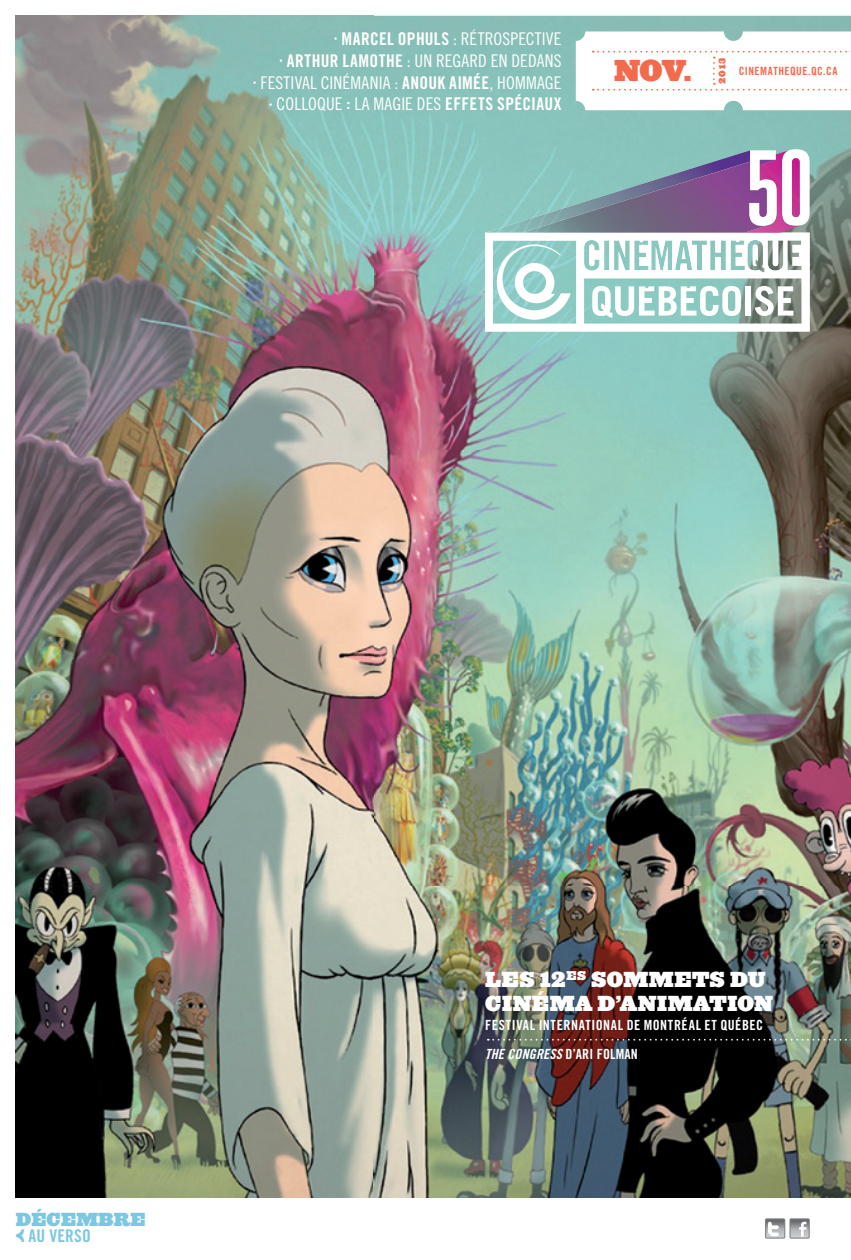
<style>
.page{position:relative;width:851px;height:1260px;background:#fff}
.page>*{position:absolute;margin:0;border:0;box-sizing:border-box;transform-origin:0 0}
.t1{font:28px "Ziggurat HTF Black";color:#f26b4d}
.t2{font:20.12px/24.2px "Ziggurat HTF Black";letter-spacing:.01em;color:#fff}
.t3{font:17.5px/21.7px "Trade Gothic Cond Eighteen";letter-spacing:.01em;color:#fff;text-align:right}
.t4{font:17.5px/15.8px "Ziggurat HTF Black";letter-spacing:.01em;color:#7dc7e0}
.t5{font:14px/29.4px "Trade Gothic Bold Cond Twenty";letter-spacing:.04em;color:#fff}
.t6{font:11.38px "Trade Gothic Bold Cond Twenty";letter-spacing:.04em;color:#f26b4d}
.t7{font:8.75px "Ziggurat HTF Black";color:#f26b4d;scale:.94 1}
.s1{font-family:"Trade Gothic Bold Cond Twenty"}
.s2{font-size:23.97px}
.s3{font-family:"Trade Gothic Bold Cond Twenty Obl"}
</style>
<div class="page">
<img style="left:16px;top:16px;width:834px;height:1181px">
<svg style="left:575px;top:32px;width:276px;height:78px"></svg>
<div style="left:765px;top:1219px;width:20px;height:19px;border:1px solid #7a7c7f"></div>
<div style="left:789px;top:1219px;width:20px;height:19px;border:1px solid #7a7c7f"></div>
<svg style="left:790px;top:1219px;width:19px;height:19px"></svg>
<svg style="left:765px;top:1219px;width:19px;height:19px"></svg>
<svg style="left:485px;top:149px;width:324px;height:182px"></svg>
<svg style="left:488px;top:1039px;width:363px;height:2px"></svg>
<p class="t3" style="left:253px;top:28px;width:310px"><span class="s1">· MARCEL OPHULS</span> : RÉTROSPECTIVE<br><span class="s1">· ARTHUR LAMOTHE</span> : UN REGARD EN DEDANS<br><span class="s1">·</span> FESTIVAL CINÉMANIA : <span class="s1">ANOUK AIMÉE</span>, HOMMAGE <span class="s1">·</span> COLLOQUE <span class="s1">:</span> LA MAGIE DES <span class="s1">EFFETS SPÉCIAUX</span></p>
<p class="t1" style="left:614px;top:52px;width:79px">NOV.</p>
<p class="t7" style="left:716px;top:84px;width:30px;rotate:-90deg">2013</p>
<p class="t6" style="left:739px;top:64px;width:100px">CINEMATHEQUE.QC.CA</p>
<p class="t4" style="left:16px;top:1212px;width:131px">DÉCEMBRE <span class="s2">‹</span> <span class="s1">AU VERSO</span></p>
<p class="t2" style="left:485px;top:967px;width:289px">LES 12<sup>ES</sup> SOMMETS DU<br>CINÉMA D’ANIMATION</p>
<p class="t5" style="left:485px;top:1010px;width:280px">FESTIVAL INTERNATIONAL DE MONTRÉAL ET QUÉBEC<br><span class="s3">THE CONGRESS</span> D’ARI FOLMAN</p>
</div>
